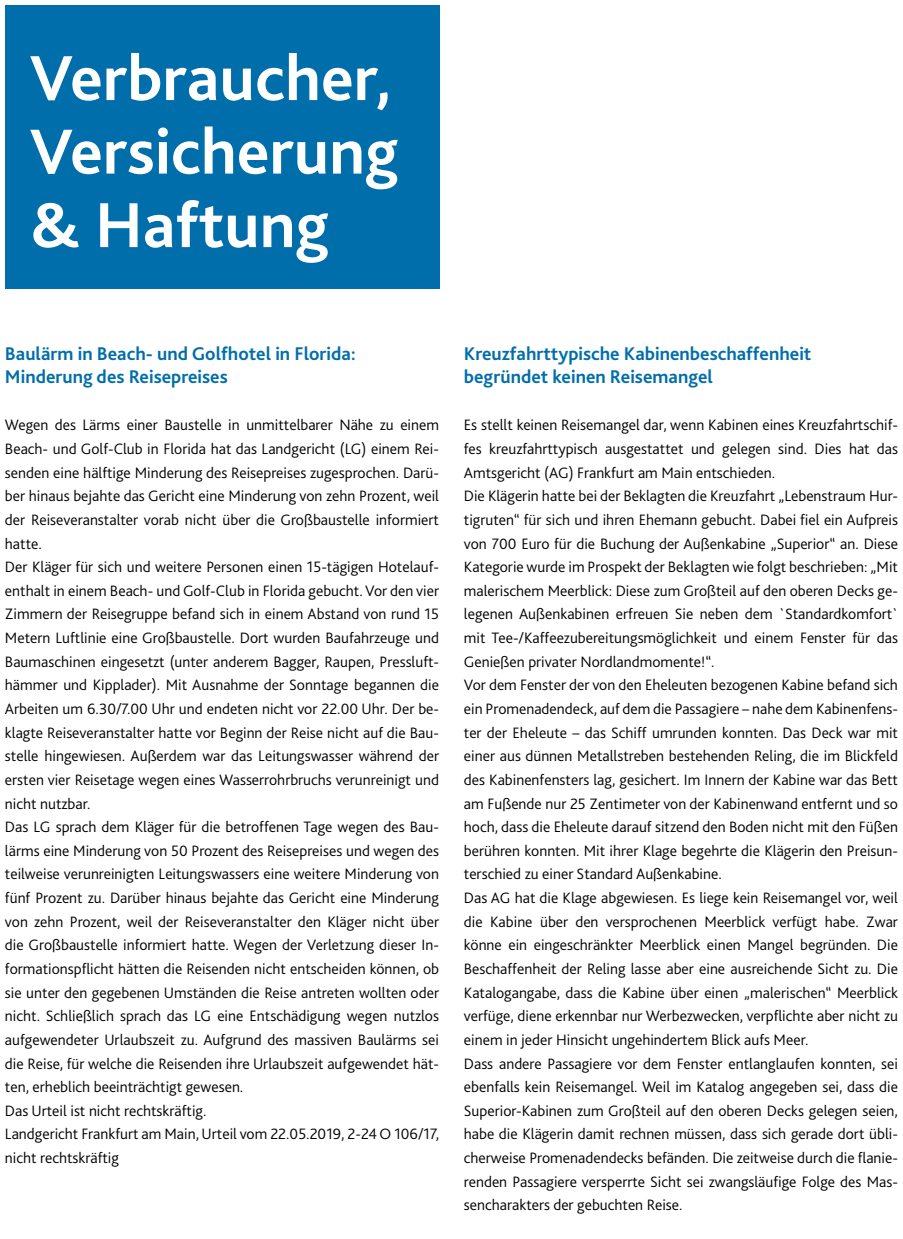
<style>
.page{position:relative;width:903px;height:1239px;background:#fff}
.page>*{position:absolute;margin:0;border:0;box-sizing:border-box;transform-origin:0 0}
.t1{font:700 66.5px/73.5px "Bliss 2";color:#fff;text-align:justify}
.t2{font:700 19.25px/23.6px "Bliss 2";color:#006eaa}
.t3{font:300 15.75px/23.6px "Bliss 2";color:#000}
</style>
<div class="page">
<div style="left:5px;top:5px;width:434px;height:283px;background:#006eaa"></div>
<h1 class="t1" style="left:30px;top:40px;width:370px">Verbraucher, Versicherung &amp; Haftung</h1>
<p class="t2" style="left:5px;top:341px;width:352px">Baulärm in Beach- und Golfhotel in Florida:<br>Minderung des Reisepreises</p>
<p class="t3" style="left:5px;top:413px;width:436px">Wegen des Lärms einer Baustelle in unmittelbarer Nähe zu einem Beach- und Golf-Club in Florida hat das Landgericht (LG) einem Rei&shy;senden eine hälftige Minderung des Reisepreises zugesprochen. Darü&shy;ber hinaus bejahte das Gericht eine Minderung von zehn Prozent, weil der Reiseveranstalter vorab nicht über die Großbaustelle informiert hatte.<br>Der Kläger für sich und weitere Personen einen 15-tägigen Hotelauf&shy;enthalt in einem Beach- und Golf-Club in Florida gebucht. Vor den vier Zimmern der Reisegruppe befand sich in einem Abstand von rund 15<br>Metern Luftlinie eine Großbaustelle. Dort wurden Baufahrzeuge und Baumaschinen eingesetzt (unter anderem Bagger, Raupen, Pressluft&shy;hämmer und Kipplader). Mit Ausnahme der Sonntage begannen die Arbeiten um 6.30/7.00 Uhr und endeten nicht vor 22.00 Uhr. Der be&shy;klagte Reiseveranstalter hatte vor Beginn der Reise nicht auf die Bau&shy;stelle hingewiesen. Außerdem war das Leitungswasser während der ersten vier Reisetage wegen eines Wasserrohrbruchs verunreinigt und nicht nutzbar.<br>Das LG sprach dem Kläger für die betroffenen Tage wegen des Bau&shy;lärms eine Minderung von 50 Prozent des Reisepreises und wegen des teilweise verunreinigten Leitungswassers eine weitere Minderung von fünf Prozent zu. Darüber hinaus bejahte das Gericht eine Minderung von zehn Prozent, weil der Reiseveranstalter den Kläger nicht über die Großbaustelle informiert hatte. Wegen der Verletzung dieser In&shy;formationspflicht hätten die Reisenden nicht entscheiden können, ob sie unter den gegebenen Umständen die Reise antreten wollten oder nicht. Schließlich sprach das LG eine Entschädigung wegen nutzlos aufgewendeter Urlaubszeit zu. Aufgrund des massiven Baulärms sei die Reise, für welche die Reisenden ihre Urlaubszeit aufgewendet hät&shy;ten, erheblich beeinträchtigt gewesen.<br>Das Urteil ist nicht rechtskräftig.<br>Landgericht Frankfurt am Main, Urteil vom 22.05.2019, 2-24 O 106/17, nicht rechtskräftig</p>
<p class="t2" style="left:464px;top:341px;width:349px">Kreuzfahrttypische Kabinenbeschaffenheit begründet keinen Reisemangel</p>
<p class="t3" style="left:464px;top:413px;width:436px">Es stellt keinen Reisemangel dar, wenn Kabinen eines Kreuzfahrtschif&shy;fes kreuzfahrttypisch ausgestattet und gelegen sind. Dies hat das Amtsgericht (AG) Frankfurt am Main entschieden.<br>Die Klägerin hatte bei der Beklagten die Kreuzfahrt „Lebenstraum Hur&shy;tigruten“ für sich und ihren Ehemann gebucht. Dabei fiel ein Aufpreis von 700 Euro für die Buchung der Außenkabine „Superior“ an. Diese Kategorie wurde im Prospekt der Beklagten wie folgt beschrieben: „Mit malerischem Meerblick: Diese zum Großteil auf den oberen Decks ge&shy;legenen Außenkabinen erfreuen Sie neben dem `Standardkomfort` mit Tee-/Kaffeezubereitungsmöglichkeit und einem Fenster für das Genießen privater Nordlandmomente!“.<br>Vor dem Fenster der von den Eheleuten bezogenen Kabine befand sich ein Promenadendeck, auf dem die Passagiere – nahe dem Kabinenfens&shy;ter der Eheleute – das Schiff umrunden konnten. Das Deck war mit einer aus dünnen Metallstreben bestehenden Reling, die im Blickfeld des Kabinenfensters lag, gesichert. Im Innern der Kabine war das Bett am Fußende nur 25 Zentimeter von der Kabinenwand entfernt und so hoch, dass die Eheleute darauf sitzend den Boden nicht mit den Füßen berühren konnten. Mit ihrer Klage begehrte die Klägerin den Preisun&shy;terschied zu einer Standard Außenkabine.<br>Das AG hat die Klage abgewiesen. Es liege kein Reisemangel vor, weil die Kabine über den versprochenen Meerblick verfügt habe. Zwar könne ein eingeschränkter Meerblick einen Mangel begründen. Die Beschaffenheit der Reling lasse aber eine ausreichende Sicht zu. Die Katalogangabe, dass die Kabine über einen „malerischen“ Meerblick verfüge, diene erkennbar nur Werbezwecken, verpflichte aber nicht zu einem in jeder Hinsicht ungehindertem Blick aufs Meer.<br>Dass andere Passagiere vor dem Fenster entlanglaufen konnten, sei ebenfalls kein Reisemangel. Weil im Katalog angegeben sei, dass die Superior-Kabinen zum Großteil auf den oberen Decks gelegen seien, habe die Klägerin damit rechnen müssen, dass sich gerade dort übli&shy;cherweise Promenadendecks befänden. Die zeitweise durch die flanie&shy;renden Passagiere versperrte Sicht sei zwangsläufige Folge des Mas&shy;sencharakters der gebuchten Reise.</p>
</div>
